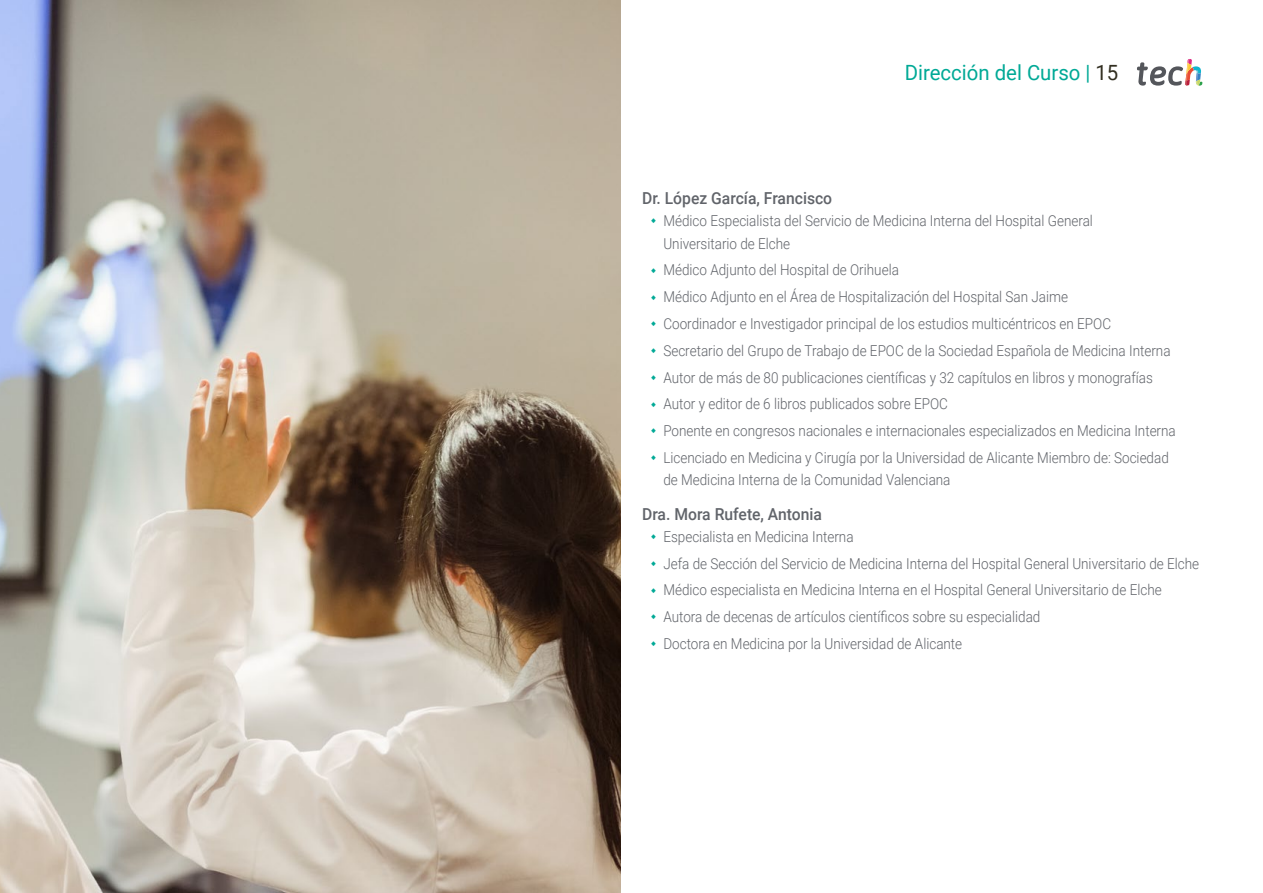
<style>
.page{position:relative;width:1263px;height:893px;background:#fff}
.page>*{position:absolute;margin:0;border:0;box-sizing:border-box;transform-origin:0 0}
.t1{font:21px "Roboto";color:#00a996}
.t2{font:500 16.5px "Roboto";color:#61646a;scale:.95 1}
.t3{font:300 15px/26.7px "Roboto";color:#61646a;scale:.9 1}
.s1{color:#312e20}
</style>
<div class="page">
<img style="left:0;top:0;width:621px;height:893px">
<svg style="left:1137px;top:59px;width:65px;height:27px"></svg>
<h1 class="t1" style="left:905px;top:57px;width:215px">Dirección del Curso | <span class="s1">15</span></h1>
<p class="t2" style="left:642px;top:186px;width:202px">Dr. López García, Francisco</p>
<p class="t3" style="left:663px;top:209px;width:479px;line-height:22.5px">Médico Especialista del Servicio de Medicina Interna del Hospital General<br>Universitario de Elche</p>
<p class="t3" style="left:663px;top:256px;width:571px">Médico Adjunto del Hospital de Orihuela<br>Médico Adjunto en el Área de Hospitalización del Hospital San Jaime<br>Coordinador e Investigador principal de los estudios multicéntricos en EPOC<br>Secretario del Grupo de Trabajo de EPOC de la Sociedad Española de Medicina Interna Autor de más de 80 publicaciones científicas y 32 capítulos en libros y monografías Autor y editor de 6 libros publicados sobre EPOC<br>Ponente en congresos nacionales e internacionales especializados en Medicina Interna Licenciado en Medicina y Cirugía por la Universidad de Alicante Miembro de: Sociedad</p>
<p class="t3" style="left:663px;top:466px;width:321px">de Medicina Interna de la Comunidad Valenciana</p>
<p class="t2" style="left:642px;top:502px;width:191px">Dra. Mora Rufete, Antonia</p>
<p class="t3" style="left:663px;top:523px;width:597px">Especialista en Medicina Interna<br>Jefa de Sección del Servicio de Medicina Interna del Hospital General Universitario de Elche Médico especialista en Medicina Interna en el Hospital General Universitario de Elche Autora de decenas de artículos científicos sobre su especialidad<br>Doctora en Medicina por la Universidad de Alicante</p>
</div>
